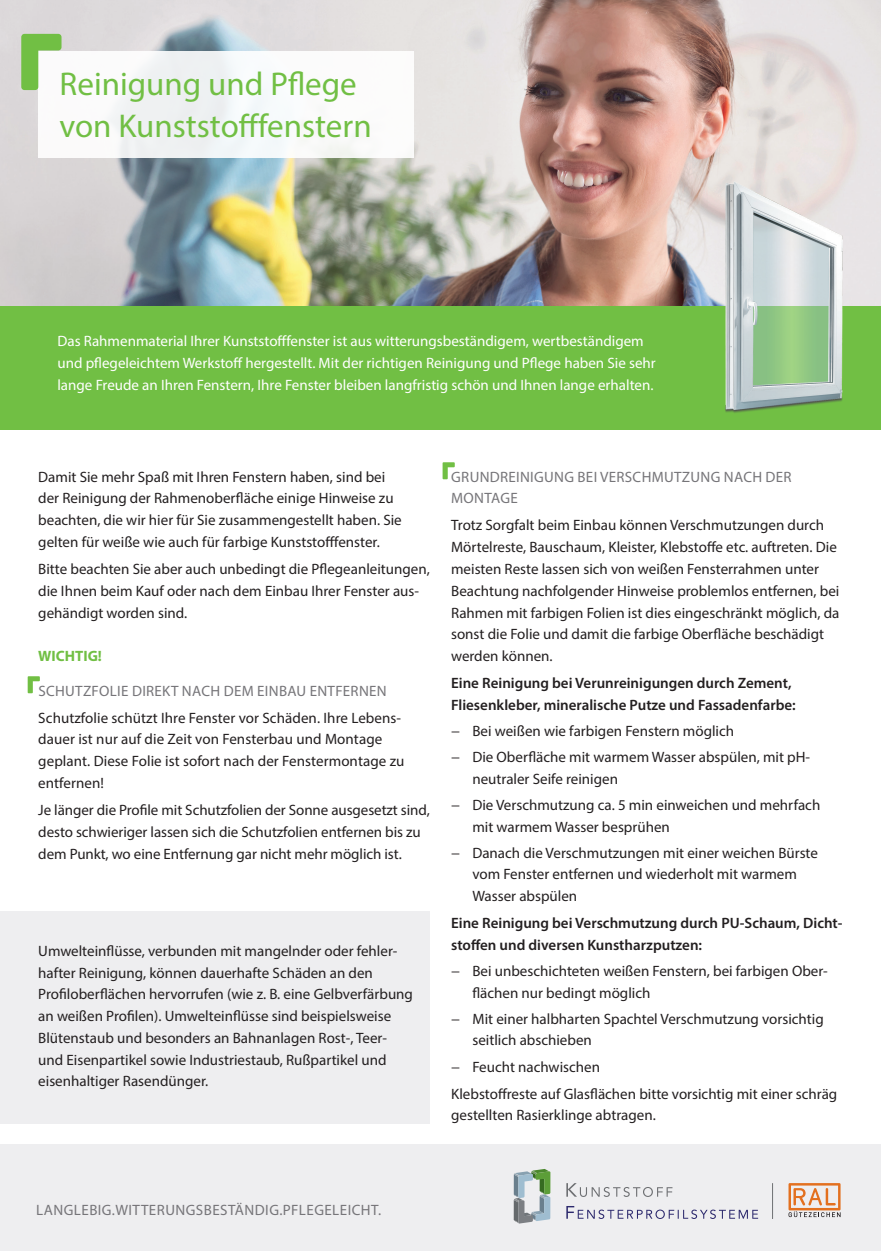
<style>
.page{position:relative;width:881px;height:1251px;background:#fff}
.page>*{position:absolute;margin:0;border:0;box-sizing:border-box;transform-origin:0 0}
.t1{font:33px "Myriad Pro";color:#71bf44}
.Fließtext{font:15px/21.8px "Myriad Pro";color:#231f20}
.t2{font:15px/21.8px "Myriad Pro";color:#fff}
.Fließtext-2{font:600 15px/21.8px "Myriad Pro";color:#231f20}
.Fließtext-3{font:15px/21.8px "Myriad Pro";letter-spacing:.02em;color:#767579}
.Fließtext-4{font:700 15px "Myriad Pro";color:#71bf44}
</style>
<div class="page">
<img style="left:0;top:0;width:880px;height:306px">
<div style="left:0;top:306px;width:880px;height:123px;background:#71bf44"></div>
<div style="left:0;top:1144px;width:880px;height:106px;background:#eeeef0"></div>
<hr style="left:771px;top:1182px;width:1px;height:36px;background:#76787b">
<svg style="left:566px;top:1206px;width:191px;height:12px"></svg>
<svg style="left:566px;top:1183px;width:106px;height:13px"></svg>
<svg style="left:513px;top:1169px;width:37px;height:53px"></svg>
<svg style="left:788px;top:1183px;width:52px;height:33px"></svg>
<svg style="left:28px;top:676px;width:12px;height:17px"></svg>
<svg style="left:442px;top:462px;width:12px;height:17px"></svg>
<div style="left:0;top:911px;width:429px;height:212px;background:#eeeef0"></div>
<img style="left:640px;top:150px;width:240px;height:280px">
<div style="left:38px;top:51px;width:375px;height:106px;background:#fff"></div>
<svg style="left:21px;top:34px;width:40px;height:56px"></svg>
<p class="t1" style="left:60px;top:63px;width:299px">Reinigung und Pflege</p>
<p class="t1" style="left:60px;top:105px;width:313px">von Kunststofffenstern</p>
<p class="t2" style="left:57px;top:330px;width:599px">Das Rahmenmaterial Ihrer Kunststofffenster ist aus witterungsbeständigem, wertbeständigem und pflegeleichtem Werkstoff hergestellt. Mit der richtigen Reinigung und Pflege haben Sie sehr lange Freude an Ihren Fenstern, Ihre Fenster bleiben langfristig schön und Ihnen lange erhalten.</p>
<p class="Fließtext" style="left:38px;top:465px;width:365px">Damit Sie mehr Spaß mit Ihren Fenstern haben, sind bei der Reinigung der Rahmenoberfläche einige Hinweise zu beachten, die wir hier für Sie zusammengestellt haben. Sie gelten für weiße wie auch für farbige Kunststofffenster.</p>
<p class="Fließtext" style="left:38px;top:557px;width:393px">Bitte beachten Sie aber auch unbedingt die Pflegeanleitungen, die Ihnen beim Kauf oder nach dem Einbau Ihrer Fenster aus&shy;gehändigt worden sind.</p>
<p class="Fließtext-4" style="left:38px;top:646px;width:65px">WICHTIG!</p>
<p class="Fließtext-3" style="left:38px;top:679px;width:349px">SCHUTZFOLIE DIREKT NACH DEM EINBAU ENTFERNEN</p>
<p class="Fließtext" style="left:38px;top:706px;width:367px">Schutzfolie schützt Ihre Fenster vor Schäden. Ihre Lebens&shy;dauer ist nur auf die Zeit von Fensterbau und Montage geplant. Diese Folie ist sofort nach der Fenstermontage zu entfernen!</p>
<p class="Fließtext" style="left:38px;top:798px;width:393px">Je länger die Profile mit Schutzfolien der Sonne ausgesetzt sind, desto schwieriger lassen sich die Schutzfolien entfernen bis zu dem Punkt, wo eine Entfernung gar nicht mehr möglich ist.</p>
<p class="Fließtext" style="left:38px;top:939px;width:376px">Umwelteinflüsse, verbunden mit mangelnder oder fehler&shy;hafter Reinigung, können dauerhafte Schäden an den Profiloberflächen hervorrufen (wie z. B. eine Gelbverfärbung an weißen Profilen). Umwelteinflüsse sind beispielsweise Blütenstaub und besonders an Bahnanlagen Rost-, Teer&shy;und Eisenpartikel sowie Industriestaub, Rußpartikel und eisenhaltiger Rasendünger.</p>
<p class="Fließtext-3" style="left:451px;top:465px;width:342px">GRUNDREINIGUNG BEI VERSCHMUTZUNG NACH DER<br>MONTAGE</p>
<p class="Fließtext" style="left:451px;top:514px;width:389px">Trotz Sorgfalt beim Einbau können Verschmutzungen durch Mörtelreste, Bauschaum, Kleister, Klebstoffe etc. auftreten. Die meisten Reste lassen sich von weißen Fensterrahmen unter Beachtung nachfolgender Hinweise problemlos entfernen, bei Rahmen mit farbigen Folien ist dies eingeschränkt möglich, da sonst die Folie und damit die farbige Oberfläche beschädigt werden können.</p>
<p class="Fließtext-2" style="left:451px;top:671px;width:346px">Eine Reinigung bei Verunreinigungen durch Zement,<br>Fliesenkleber, mineralische Putze und Fassadenfarbe:</p>
<p class="Fließtext" style="left:451px;top:719px;width:284px">− Bei weißen wie farbigen Fenstern möglich</p>
<p class="Fließtext" style="left:472px;top:745px;width:338px;text-indent:-21px">− Die Oberfläche mit warmem Wasser abspülen, mit pH&shy;neutraler Seife reinigen</p>
<p class="Fließtext" style="left:472px;top:793px;width:349px;text-indent:-21px">− Die Verschmutzung ca. 5 min einweichen und mehrfach mit warmem Wasser besprühen</p>
<p class="Fließtext" style="left:472px;top:841px;width:347px;text-indent:-21px">− Danach die Verschmutzungen mit einer weichen Bürste vom Fenster entfernen und wiederholt mit warmem<br>Wasser abspülen</p>
<p class="Fließtext-2" style="left:451px;top:911px;width:393px">Eine Reinigung bei Verschmutzung durch PU-Schaum, Dicht&shy;stoffen und diversen Kunstharzputzen:</p>
<p class="Fließtext" style="left:472px;top:959px;width:357px;text-indent:-21px">− Bei unbeschichteten weißen Fenstern, bei farbigen Ober&shy;flächen nur bedingt möglich</p>
<p class="Fließtext" style="left:472px;top:1007px;width:352px;text-indent:-21px">− Mit einer halbharten Spachtel Verschmutzung vorsichtig seitlich abschieben</p>
<p class="Fließtext" style="left:451px;top:1055px;width:150px">− Feucht nachwischen</p>
<p class="Fließtext" style="left:451px;top:1082px;width:387px">Klebstoffreste auf Glasflächen bitte vorsichtig mit einer schräg gestellten Rasierklinge abtragen.</p>
<p class="Fließtext-3" style="left:36px;top:1198px;width:346px">LANGLEBIG.WITTERUNGSBESTÄNDIG.PFLEGELEICHT.</p>
</div>
